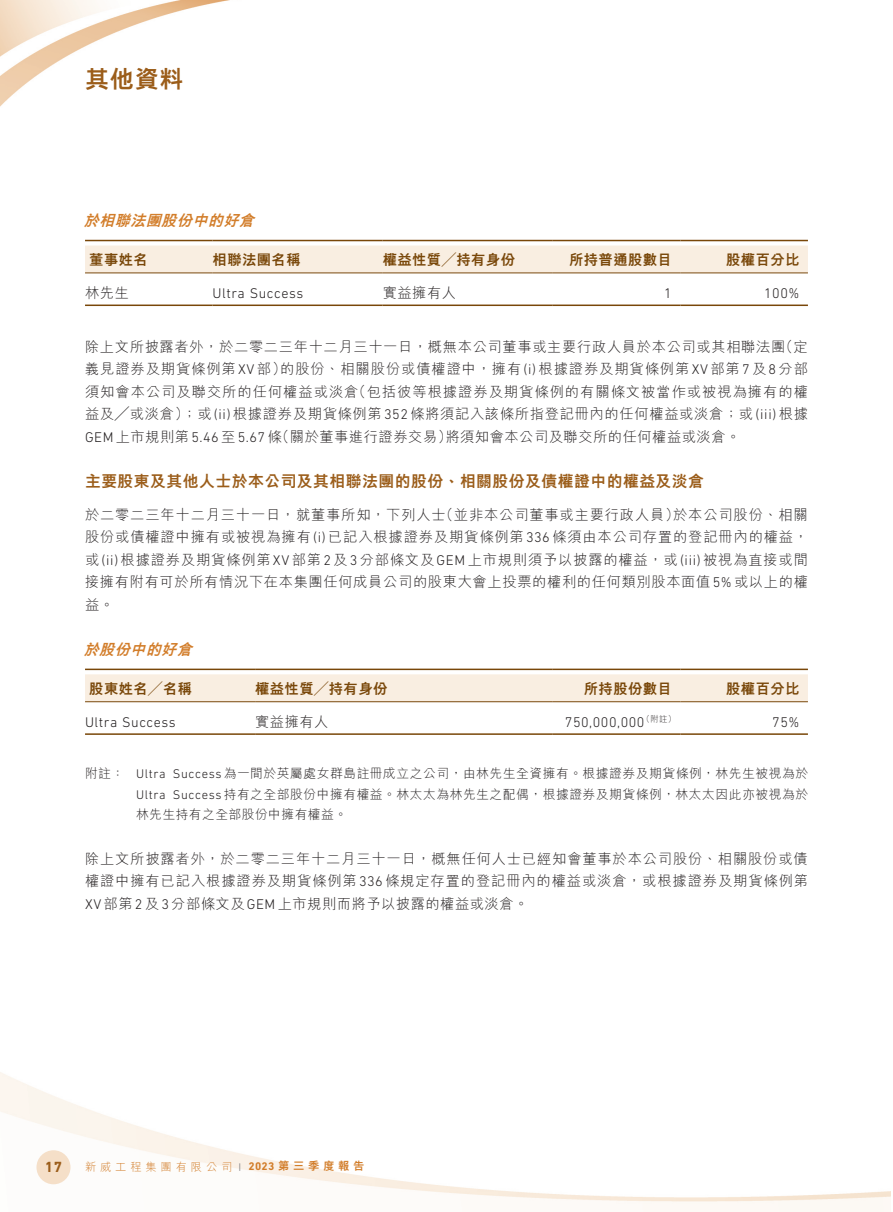
<style>
.page{position:relative;width:893px;height:1212px;background:#fff}
.page>*{position:absolute;margin:0;border:0;box-sizing:border-box;transform-origin:0 0}
.t1{font:800 24px "M Hei HK";color:#9b5d1a}
._3__標題{font:800 15.75px "M Hei HK";letter-spacing:.035em;color:#9b5d1a}
._4__副標題{font:italic 800 15px "M Hei HK";color:#d27d2a}
.t2{font:700 15px "DIN Next LT Pro";color:#9b5d1a}
._1__內文{font:300 14.25px/22.5px "M Hei HK";letter-spacing:.045em;color:#231f20;text-align:justify}
._1__內文-2{font:800 14.25px "M Hei HK";letter-spacing:.035em;color:#794709}
._1__內文-3{font:300 14.25px "DIN Next LT Pro";letter-spacing:.035em;color:#231f20}
._2__附註內文{font:300 12.75px/20.2px "M Hei HK";letter-spacing:.045em;color:#231f20;text-align:justify}
.t3{font:300 11.25px "M Hei HK";letter-spacing:.345em;color:#d27d2a}
.s1{font-family:"DIN Next LT Pro"}
.s2{font-weight:800;font-size:7.5px;color:#6c6d70}
.s3{font-family:"DIN Next LT Pro";font-weight:700}
.s4{font-weight:800}
</style>
<div class="page">
<img style="left:0;top:0;width:891px;height:1212px">
<div style="left:36px;top:1150px;width:35px;height:34px;background:#f5dfc8;border-radius:50%"></div>
<div style="left:85px;top:245px;width:723px;height:27px;background:#f9eee1"></div>
<hr style="left:85px;top:240px;width:128px;height:1px;background:#794709">
<hr style="left:213px;top:240px;width:170px;height:1px;background:#794709">
<hr style="left:383px;top:240px;width:170px;height:1px;background:#794709">
<hr style="left:553px;top:240px;width:127px;height:1px;background:#794709">
<hr style="left:680px;top:240px;width:128px;height:1px;background:#794709">
<hr style="left:85px;top:272px;width:128px;height:1px;background:#794709">
<hr style="left:213px;top:272px;width:170px;height:1px;background:#794709">
<hr style="left:383px;top:272px;width:170px;height:1px;background:#794709">
<hr style="left:553px;top:272px;width:127px;height:1px;background:#794709">
<hr style="left:680px;top:272px;width:128px;height:1px;background:#794709">
<hr style="left:85px;top:304px;width:128px;height:2px;background:#794709">
<hr style="left:213px;top:304px;width:170px;height:2px;background:#794709">
<hr style="left:383px;top:304px;width:170px;height:2px;background:#794709">
<hr style="left:553px;top:304px;width:127px;height:2px;background:#794709">
<hr style="left:680px;top:304px;width:128px;height:2px;background:#794709">
<div style="left:85px;top:674px;width:723px;height:27px;background:#f9eee1"></div>
<hr style="left:85px;top:669px;width:170px;height:1px;background:#794709">
<hr style="left:255px;top:669px;width:298px;height:1px;background:#794709">
<hr style="left:553px;top:669px;width:127px;height:1px;background:#794709">
<hr style="left:680px;top:669px;width:128px;height:1px;background:#794709">
<hr style="left:85px;top:701px;width:170px;height:1px;background:#794709">
<hr style="left:255px;top:701px;width:298px;height:1px;background:#794709">
<hr style="left:553px;top:701px;width:127px;height:1px;background:#794709">
<hr style="left:680px;top:701px;width:128px;height:1px;background:#794709">
<hr style="left:85px;top:733px;width:170px;height:2px;background:#794709">
<hr style="left:255px;top:733px;width:298px;height:2px;background:#794709">
<hr style="left:553px;top:733px;width:127px;height:2px;background:#794709">
<hr style="left:680px;top:733px;width:128px;height:2px;background:#794709">
<h1 class="t1" style="left:85px;top:67px;width:100px">其他資料</h1>
<p class="_4__副標題" style="left:84px;top:213px;width:176px">於相聯法團股份中的好倉</p>
<p class="_1__內文-2" style="left:89px;top:253px;width:60px">董事姓名</p>
<p class="_1__內文-2" style="left:213px;top:253px;width:89px">相聯法團名稱</p>
<p class="_1__內文-2" style="left:383px;top:253px;width:134px">權益性質╱持有身份</p>
<p class="_1__內文-2" style="left:569px;top:253px;width:104px">所持普通股數目</p>
<p class="_1__內文-2" style="left:726px;top:253px;width:75px">股權百分比</p>
<p class="_1__內文" style="left:85px;top:282px;width:45px">林先生</p>
<p class="_1__內文-3" style="left:213px;top:285px;width:92px">Ultra Success</p>
<p class="_1__內文" style="left:383px;top:282px;width:75px">實益擁有人</p>
<p class="_1__內文-3" style="left:664px;top:285px;width:9px">1</p>
<p class="_1__內文-3" style="left:764px;top:285px;width:37px">100%</p>
<p class="_1__內文" style="left:85px;top:335px;width:724px">除上文所披露者外，於二零二三年十二月三十一日，概無本公司董事或主要行政人員於本公司或其相聯法團（定義見證券及期貨條例第<span class="s1">XV</span>部）的股份、相關股份或債權證中，擁有<span class="s1">(i)</span>根據證券及期貨條例第<span class="s1">XV</span>部第<span class="s1">7</span>及<span class="s1">8</span>分部須知會本公司及聯交所的任何權益或淡倉（包括彼等根據證券及期貨條例的有關條文被當作或被視為擁有的權益及╱或淡倉）；或<span class="s1">(ii)</span>根據證券及期貨條例第<span class="s1">352</span>條將須記入該條所指登記冊內的任何權益或淡倉；或 <span class="s1">(iii)</span>根據<span class="s1">GEM</span>上市規則第<span class="s1">5.46</span>至<span class="s1">5.67</span>條（關於董事進行證券交易）將須知會本公司及聯交所的任何權益或淡倉。</p>
<p class="_3__標題" style="left:85px;top:473px;width:620px">主要股東及其他人士於本公司及其相聯法團的股份、相關股份及債權證中的權益及淡倉</p>
<p class="_1__內文" style="left:85px;top:503px;width:724px">於二零二三年十二月三十一日，就董事所知，下列人士（並非本公司董事或主要行政人員）於本公司股份、相關股份或債權證中擁有或被視為擁有<span class="s1">(i)</span>已記入根據證券及期貨條例第<span class="s1">336</span>條須由本公司存置的登記冊內的權益，或<span class="s1">(ii)</span>根據證券及期貨條例第<span class="s1">XV</span>部第<span class="s1">2</span>及<span class="s1">3</span>分部條文及<span class="s1">GEM</span>上市規則須予以披露的權益，或<span class="s1">(iii)</span>被視為直接或間接擁有附有可於所有情況下在本集團任何成員公司的股東大會上投票的權利的任何類別股本面值<span class="s1">5%</span>或以上的權益。</p>
<p class="_4__副標題" style="left:84px;top:642px;width:114px">於股份中的好倉</p>
<p class="_1__內文-2" style="left:89px;top:681px;width:104px">股東姓名╱名稱</p>
<p class="_1__內文-2" style="left:255px;top:681px;width:134px">權益性質╱持有身份</p>
<p class="_1__內文-2" style="left:584px;top:681px;width:89px">所持股份數目</p>
<p class="_1__內文-2" style="left:726px;top:681px;width:75px">股權百分比</p>
<p class="_1__內文-3" style="left:85px;top:714px;width:92px">Ultra Success</p>
<p class="_1__內文" style="left:255px;top:710px;width:75px">實益擁有人</p>
<p class="_1__內文-3" style="left:565px;top:714px;width:113px">750,000,000<sup>（附註）</sup></p>
<p class="_1__內文-3" style="left:772px;top:714px;width:29px">75%</p>
<p class="_2__附註內文" style="left:136px;top:763px;width:673px;text-indent:-51px">附註： <span class="s1">Ultra Success</span>為一間於英屬處女群島註冊成立之公司，由林先生全資擁有。根據證券及期貨條例，林先生被視為於<span class="s1">Ultra Success</span>持有之全部股份中擁有權益。林太太為林先生之配偶，根據證券及期貨條例，林太太因此亦被視為於林先生持有之全部股份中擁有權益。</p>
<p class="_1__內文" style="left:85px;top:847px;width:724px">除上文所披露者外，於二零二三年十二月三十一日，概無任何人士已經知會董事於本公司股份、相關股份或債權證中擁有已記入根據證券及期貨條例第<span class="s1">336</span>條規定存置的登記冊內的權益或淡倉，或根據證券及期貨條例第<span class="s1">XV</span>部第<span class="s1">2</span>及<span class="s1">3</span>分部條文及<span class="s1">GEM</span>上市規則而將予以披露的權益或淡倉。</p>
<p class="t2" style="left:45px;top:1158px;width:19px">17</p>
<p class="t3" style="left:85px;top:1161px;width:281px">新威工程集團有限公司<span class="s2">｜</span> <span class="s3">2023</span> <span class="s4">第三季度報告</span></p>
</div>
